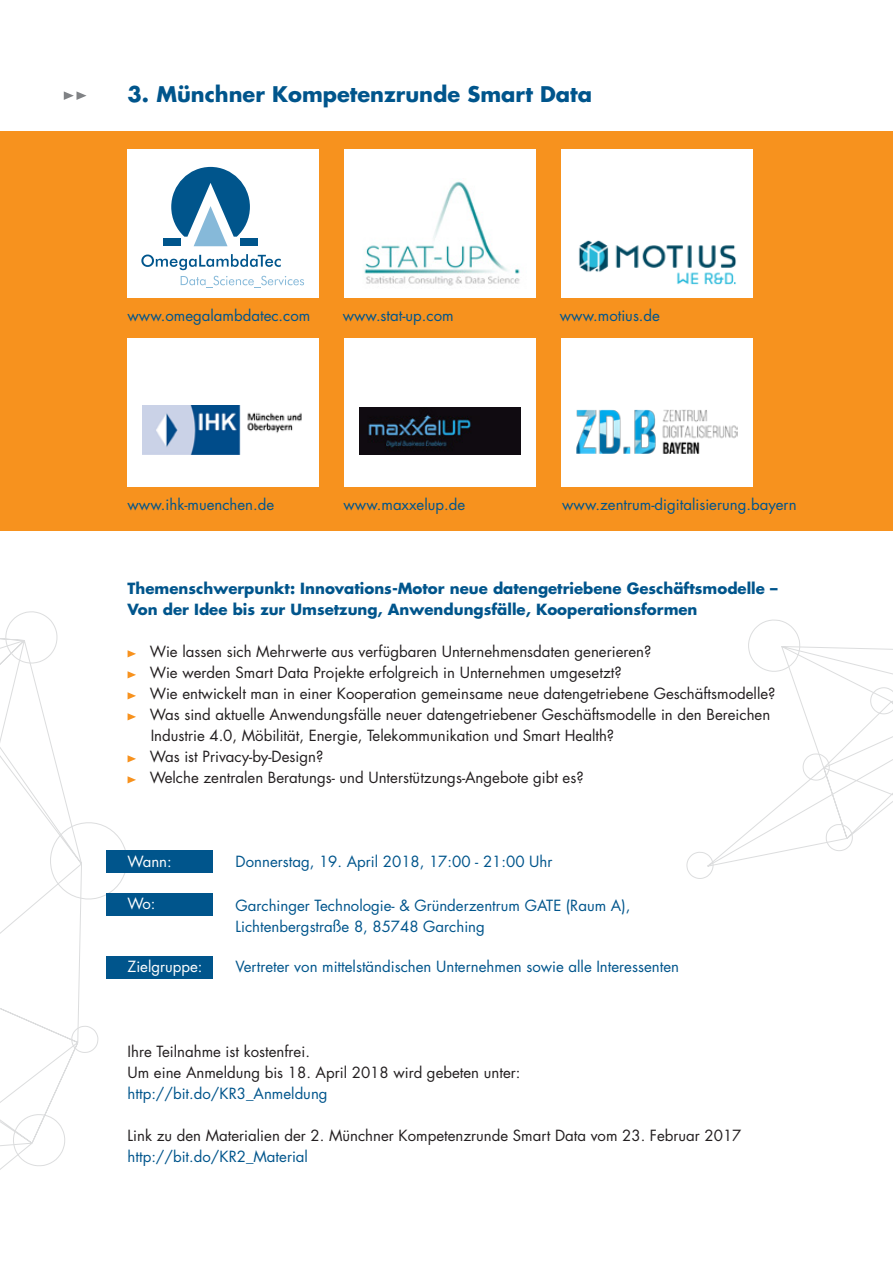
<style>
.page{position:relative;width:893px;height:1263px;background:#fff}
.page>*{position:absolute;margin:0;border:0;box-sizing:border-box;transform-origin:0 0}
.t1{font:700 21px "Futura Std";color:#00558c}
.t2{font:15px/21px "Futura Std";color:#231f20}
.t3{font:15px/21px "Futura Std";color:#00558c}
.t4{font:700 15px/21px "Futura Std";color:#00558c}
.t5{font:15px "Futura Std";color:#fff}
</style>
<div class="page">
<svg style="left:707px;top:530px;width:186px;height:338px"></svg>
<svg style="left:748px;top:620px;width:52px;height:52px"></svg>
<svg style="left:870px;top:687px;width:23px;height:27px"></svg>
<svg style="left:826px;top:824px;width:27px;height:27px"></svg>
<svg style="left:686px;top:852px;width:27px;height:27px"></svg>
<svg style="left:803px;top:754px;width:27px;height:26px"></svg>
<svg style="left:0;top:530px;width:82px;height:640px"></svg>
<svg style="left:50px;top:822px;width:76px;height:77px"></svg>
<svg style="left:13px;top:1114px;width:52px;height:52px"></svg>
<svg style="left:5px;top:611px;width:52px;height:52px"></svg>
<svg style="left:71px;top:1026px;width:27px;height:27px"></svg>
<div style="left:0;top:131px;width:893px;height:399px;background:#f7921e"></div>
<div style="left:106px;top:956px;width:107px;height:23px;background:#00558c"></div>
<div style="left:106px;top:892px;width:107px;height:23px;background:#00558c"></div>
<div style="left:106px;top:850px;width:107px;height:23px;background:#00558c"></div>
<svg style="left:128px;top:650px;width:8px;height:7px"></svg>
<svg style="left:128px;top:671px;width:8px;height:7px"></svg>
<svg style="left:128px;top:692px;width:8px;height:7px"></svg>
<svg style="left:128px;top:713px;width:8px;height:7px"></svg>
<svg style="left:128px;top:755px;width:8px;height:7px"></svg>
<svg style="left:128px;top:776px;width:8px;height:7px"></svg>
<div style="left:344px;top:149px;width:192px;height:149px;background:#fff"></div>
<div style="left:561px;top:149px;width:192px;height:149px;background:#fff"></div>
<div style="left:128px;top:149px;width:191px;height:149px;background:#fff"></div>
<svg style="left:141px;top:254px;width:140px;height:16px"></svg>
<svg style="left:171px;top:167px;width:79px;height:79px"></svg>
<div style="left:240px;top:239px;width:17px;height:7px;background:#00558c"></div>
<div style="left:164px;top:239px;width:17px;height:7px;background:#00558c"></div>
<svg style="left:181px;top:276px;width:123px;height:12px"></svg>
<img style="left:579px;top:240px;width:157px;height:45px">
<img style="left:364px;top:181px;width:156px;height:105px">
<svg style="left:64px;top:91px;width:23px;height:9px"></svg>
<div style="left:344px;top:338px;width:192px;height:149px;background:#fff"></div>
<div style="left:561px;top:338px;width:192px;height:149px;background:#fff"></div>
<div style="left:128px;top:338px;width:191px;height:149px;background:#fff"></div>
<img style="left:142px;top:405px;width:160px;height:49px">
<img style="left:359px;top:408px;width:162px;height:46px">
<img style="left:576px;top:410px;width:162px;height:44px">
<h1 class="t1" style="left:128px;top:81px;width:466px">3. Münchner Kompetenzrunde Smart Data</h1>
<p class="t3" style="left:128px;top:306px;width:184px">www.omegalambdatec.com</p>
<p class="t3" style="left:343px;top:306px;width:112px">www.stat-up.com</p>
<p class="t3" style="left:560px;top:306px;width:102px">www.motius.de</p>
<p class="t3" style="left:128px;top:495px;width:148px">www.ihk-muenchen.de</p>
<p class="t3" style="left:344px;top:495px;width:123px">www.maxxelup.de</p>
<p class="t3" style="left:562px;top:495px;width:236px">www.zentrum-digitalisierung.bayern</p>
<p class="t4" style="left:128px;top:578px;width:651px">Themenschwerpunkt: Innovations-Motor neue datengetriebene Geschäftsmodelle –<br>Von der Idee bis zur Umsetzung, Anwendungsfälle, Kooperationsformen</p>
<p class="t2" style="left:150px;top:642px;width:627px">Wie lassen sich Mehrwerte aus verfügbaren Unternehmensdaten generieren?<br>Wie werden Smart Data Projekte erfolgreich in Unternehmen umgesetzt?<br>Wie entwickelt man in einer Kooperation gemeinsame neue datengetriebene Geschäftsmodelle?<br>Was sind aktuelle Anwendungsfälle neuer datengetriebener Geschäftsmodelle in den Bereichen Industrie 4.0, Möbilität, Energie, Telekommunikation und Smart Health?<br>Was ist Privacy-by-Design?<br>Welche zentralen Beratungs- und Unterstützungs-Angebote gibt es?</p>
<p class="t5" style="left:128px;top:852px;width:46px">Wann:</p>
<p class="t3" style="left:236px;top:852px;width:318px">Donnerstag, 19. April 2018, 17:00 - 21:00 Uhr</p>
<p class="t5" style="left:128px;top:894px;width:29px">Wo:</p>
<p class="t3" style="left:236px;top:895px;width:396px">Garchinger Technologie- &amp; Gründerzentrum GATE (Raum A),<br>Lichtenbergstraße 8, 85748 Garching</p>
<p class="t5" style="left:128px;top:957px;width:77px">Zielgruppe:</p>
<p class="t3" style="left:236px;top:957px;width:445px">Vertreter von mittelständischen Unternehmen sowie alle Interessenten</p>
<p class="t2" style="left:128px;top:1041px;width:394px">Ihre Teilnahme ist kostenfrei.<br>Um eine Anmeldung bis 18. April 2018 wird gebeten unter:</p>
<p class="t3" style="left:128px;top:1083px;width:202px">http://bit.do/KR3_Anmeldung</p>
<p class="t2" style="left:128px;top:1125px;width:615px">Link zu den Materialien der 2. Münchner Kompetenzrunde Smart Data vom 23. Februar 2017</p>
<p class="t3" style="left:128px;top:1146px;width:182px">http://bit.do/KR2_Material</p>
</div>
